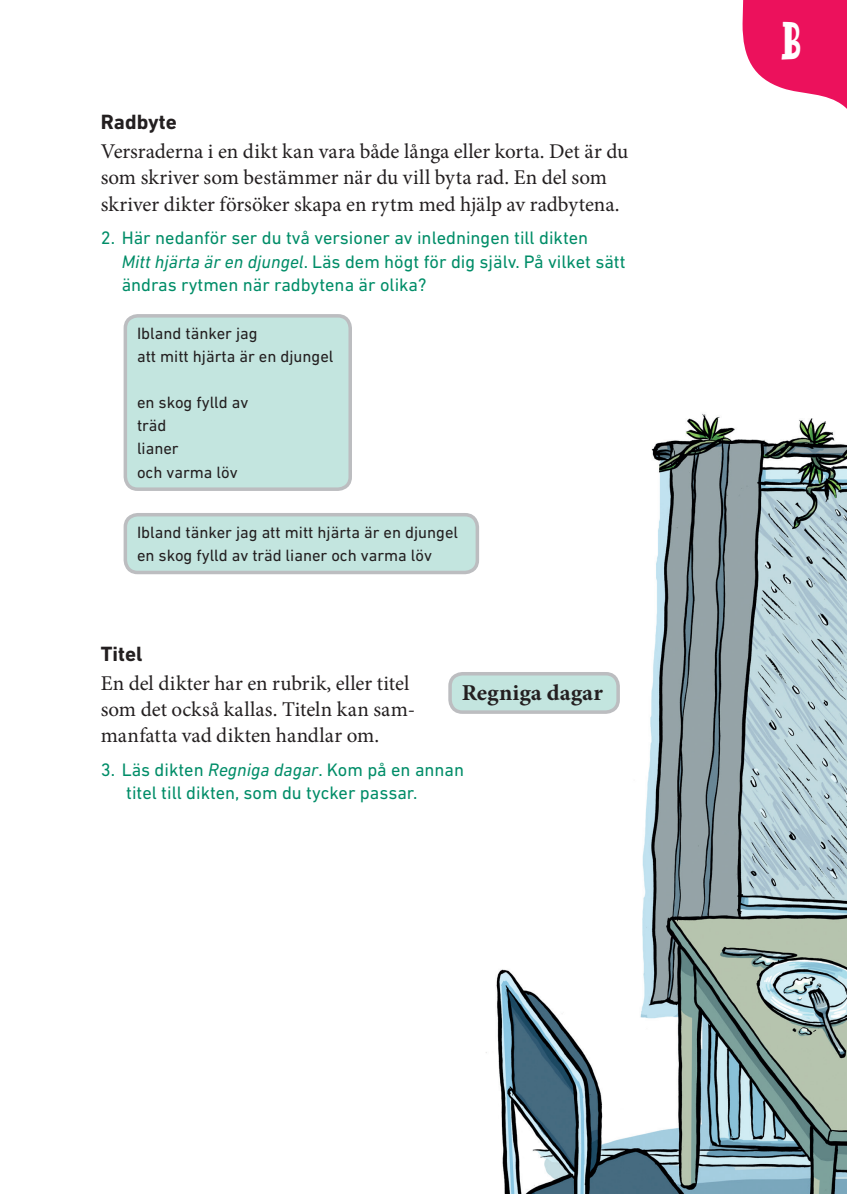
<style>
.page{position:relative;width:847px;height:1194px;background:#fff}
.page>*{position:absolute;margin:0;border:0;box-sizing:border-box;transform-origin:0 0}
.t1{font:49px "Dr Eric";color:#fff}
.t2{font:700 22.75px "Minion Pro";color:#231f20}
.t3{font:21px/26.2px "Minion Pro";color:#231f20}
.t4{font:700 21px "DIN Next LT Pro";color:#231f20}
.t5{font:18.38px/23.6px "DIN Next LT Pro";color:#008d68}
.t6{font:16.62px/23.1px "DIN Next LT Pro";color:#231f20}
.s1{font-style:italic}
</style>
<div class="page">
<img style="left:448px;top:413px;width:398px;height:780px">
<div style="left:450px;top:673px;width:168px;height:39px;background:#c3e5df;border-radius:12px"></div>
<div style="left:448px;top:672px;width:171px;height:42px;border:4px solid #bcbdc0;border-radius:12px"></div>
<div style="left:125px;top:514px;width:352px;height:58px;background:#c3e5df;border-radius:12px"></div>
<div style="left:123px;top:513px;width:356px;height:61px;border:4px solid #bcbdc0;border-radius:12px"></div>
<div style="left:125px;top:316px;width:225px;height:173px;background:#c3e5df;border-radius:12px"></div>
<div style="left:123px;top:314px;width:229px;height:177px;border:4px solid #bcbdc0;border-radius:12px"></div>
<svg style="left:742px;top:0;width:105px;height:109px"></svg>
<p class="t4" style="left:101px;top:110px;width:78px">Radbyte</p>
<p class="t3" style="left:101px;top:138px;width:529px">Versraderna i en dikt kan vara både långa eller korta. Det är du som skriver som bestämmer när du vill byta rad. En del som skriver dikter försöker skapa en rytm med hjälp av radbytena.</p>
<p class="t5" style="left:122px;top:226px;width:505px;text-indent:-21px">2. Här nedanför ser du två versioner av inledningen till dikten<br><span class="s1">Mitt hjärta är en djungel</span>. Läs dem högt för dig själv. På vilket sätt ändras rytmen när radbytena är olika?</p>
<p class="t6" style="left:137px;top:321px;width:198px">Ibland tänker jag<br>att mitt hjärta är en djungel</p>
<p class="t6" style="left:137px;top:391px;width:113px">en skog fylld av träd<br>lianer<br>och varma löv</p>
<p class="t6" style="left:137px;top:520px;width:322px">Ibland tänker jag att mitt hjärta är en djungel en skog fylld av träd lianer och varma löv</p>
<p class="t4" style="left:101px;top:641px;width:43px">Titel</p>
<p class="t3" style="left:101px;top:669px;width:316px">En del dikter har en rubrik, eller titel som det också kallas. Titeln kan sam&shy;manfatta vad dikten handlar om.</p>
<p class="t5" style="left:126px;top:757px;width:339px;text-indent:-25px">3. Läs dikten <span class="s1">Regniga dagar</span>. Kom på en annan titel till dikten, som du tycker passar.</p>
<p class="t2" style="left:461px;top:677px;width:143px">Regniga dagar</p>
<h1 class="t1" style="left:781px;top:9px;width:22px">B</h1>
</div>
